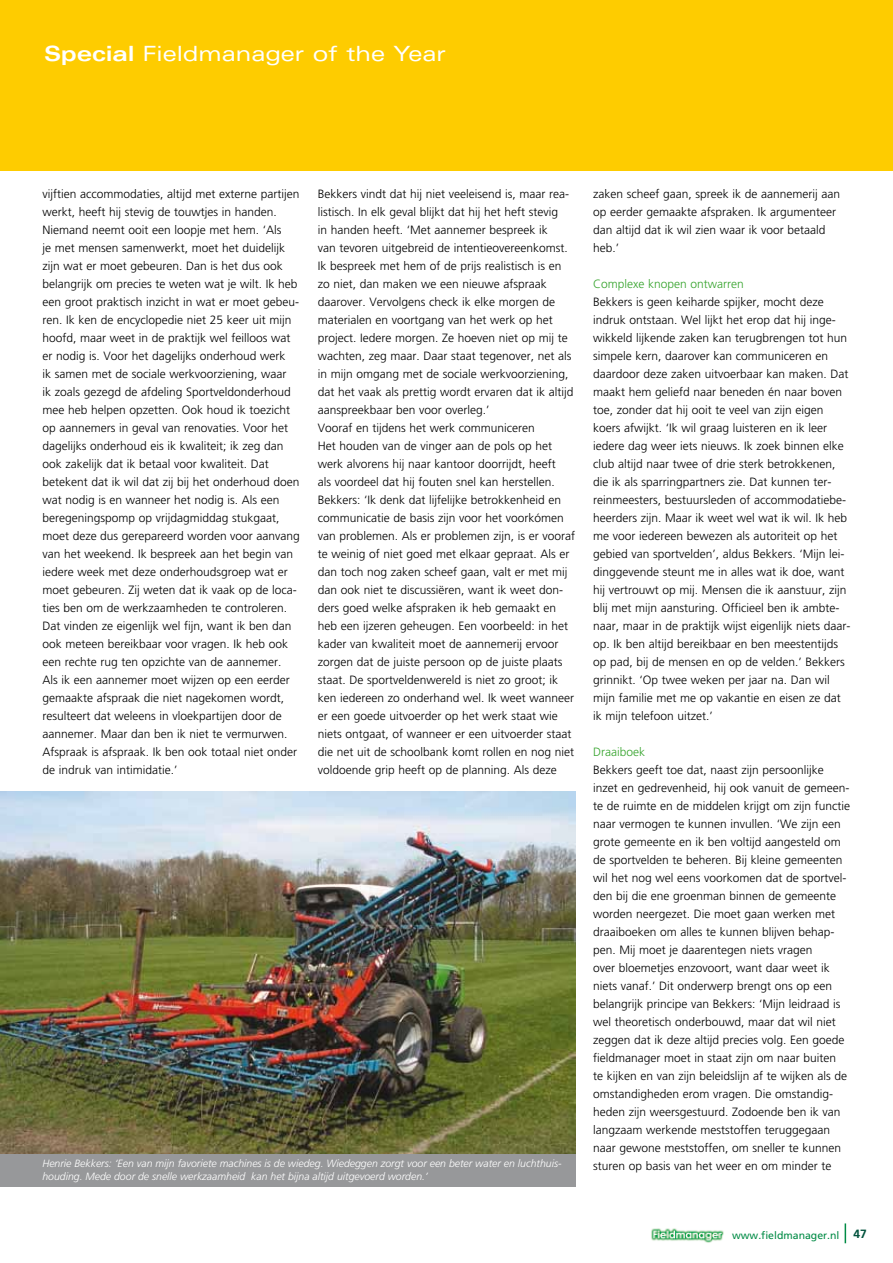
<style>
.page{position:relative;width:893px;height:1263px;background:#fff}
.page>*{position:absolute;margin:0;border:0;box-sizing:border-box;transform-origin:0 0}
.t1{font:expanded 21px "Univers";color:#fff}
.t2{font:300 12px/18px "Frutiger";color:#000}
.t3{font:300 12px "Frutiger";color:#35a32c}
.t4{font:italic 300 10.5px/12.6px "Frutiger";color:#fff}
.t5{font:10.5px "Frutiger";color:#008b45}
.s1{font-weight:700}
.s2{font-weight:700;font-size:12px;color:#00523c}
</style>
<div class="page">
<svg style="left:845px;top:1223px;width:1px;height:20px"></svg>
<img style="left:651px;top:1228px;width:73px;height:15px">
<div style="left:0;top:0;width:893px;height:171px;background:#fecc00"></div>
<img style="left:0;top:792px;width:575px;height:362px">
<div style="left:0;top:1154px;width:575px;height:32px;background:#97989a"></div>
<h1 class="t1" style="left:44px;top:41px;width:403px"><span class="s1">Special</span> Fieldmanager of the Year</h1>
<p class="t2" style="left:43px;top:185px;width:259px">vijftien accommodaties, altijd met externe partijen werkt, heeft hij stevig de touwtjes in handen.<br>Niemand neemt ooit een loopje met hem. ‘Als<br>je met mensen samenwerkt, moet het duidelijk zijn wat er moet gebeuren. Dan is het dus ook belangrijk om precies te weten wat je wilt. Ik heb een groot praktisch inzicht in wat er moet gebeu&shy;ren. Ik ken de encyclopedie niet 25 keer uit mijn hoofd, maar weet in de praktijk wel feilloos wat er nodig is. Voor het dagelijks onderhoud werk<br>ik samen met de sociale werkvoorziening, waar<br>ik zoals gezegd de afdeling Sportveldonderhoud mee heb helpen opzetten. Ook houd ik toezicht op aannemers in geval van renovaties. Voor het dagelijks onderhoud eis ik kwaliteit; ik zeg dan ook zakelijk dat ik betaal voor kwaliteit. Dat betekent dat ik wil dat zij bij het onderhoud doen wat nodig is en wanneer het nodig is. Als een beregeningspomp op vrijdagmiddag stukgaat, moet deze dus gerepareerd worden voor aanvang van het weekend. Ik bespreek aan het begin van iedere week met deze onderhoudsgroep wat er moet gebeuren. Zij weten dat ik vaak op de loca&shy;ties ben om de werkzaamheden te controleren.<br>Dat vinden ze eigenlijk wel fijn, want ik ben dan ook meteen bereikbaar voor vragen. Ik heb ook een rechte rug ten opzichte van de aannemer.<br>Als ik een aannemer moet wijzen op een eerder gemaakte afspraak die niet nagekomen wordt, resulteert dat weleens in vloekpartijen door de aannemer. Maar dan ben ik niet te vermurwen.<br>Afspraak is afspraak. Ik ben ook totaal niet onder de indruk van intimidatie.’</p>
<p class="t2" style="left:318px;top:185px;width:259px">Bekkers vindt dat hij niet veeleisend is, maar rea&shy;listisch. In elk geval blijkt dat hij het heft stevig<br>in handen heeft. ‘Met aannemer bespreek ik<br>van tevoren uitgebreid de intentieovereenkomst.<br>Ik bespreek met hem of de prijs realistisch is en zo niet, dan maken we een nieuwe afspraak daarover. Vervolgens check ik elke morgen de materialen en voortgang van het werk op het project. Iedere morgen. Ze hoeven niet op mij te wachten, zeg maar. Daar staat tegenover, net als in mijn omgang met de sociale werkvoorziening, dat het vaak als prettig wordt ervaren dat ik altijd aanspreekbaar ben voor overleg.’<br>Vooraf en tijdens het werk communiceren<br>Het houden van de vinger aan de pols op het werk alvorens hij naar kantoor doorrijdt, heeft<br>als voordeel dat hij fouten snel kan herstellen.<br>Bekkers: ‘Ik denk dat lijfelijke betrokkenheid en communicatie de basis zijn voor het voorkómen van problemen. Als er problemen zijn, is er vooraf te weinig of niet goed met elkaar gepraat. Als er dan toch nog zaken scheef gaan, valt er met mij dan ook niet te discussiëren, want ik weet don&shy;ders goed welke afspraken ik heb gemaakt en heb een ijzeren geheugen. Een voorbeeld: in het kader van kwaliteit moet de aannemerij ervoor zorgen dat de juiste persoon op de juiste plaats staat. De sportveldenwereld is niet zo groot; ik ken iedereen zo onderhand wel. Ik weet wanneer er een goede uitvoerder op het werk staat wie niets ontgaat, of wanneer er een uitvoerder staat die net uit de schoolbank komt rollen en nog niet voldoende grip heeft op de planning. Als deze</p>
<p class="t2" style="left:593px;top:185px;width:249px">zaken scheef gaan, spreek ik de aannemerij aan op eerder gemaakte afspraken. Ik argumenteer dan altijd dat ik wil zien waar ik voor betaald heb.’</p>
<p class="t3" style="left:593px;top:277px;width:152px">Complexe knopen ontwarren</p>
<p class="t2" style="left:593px;top:293px;width:259px">Bekkers is geen keiharde spijker, mocht deze indruk ontstaan. Wel lijkt het erop dat hij inge&shy;wikkeld lijkende zaken kan terugbrengen tot hun simpele kern, daarover kan communiceren en daardoor deze zaken uitvoerbaar kan maken. Dat maakt hem geliefd naar beneden én naar boven toe, zonder dat hij ooit te veel van zijn eigen koers afwijkt. ‘Ik wil graag luisteren en ik leer iedere dag weer iets nieuws. Ik zoek binnen elke club altijd naar twee of drie sterk betrokkenen, die ik als sparringpartners zie. Dat kunnen ter&shy;reinmeesters, bestuursleden of accommodatiebe&shy;heerders zijn. Maar ik weet wel wat ik wil. Ik heb me voor iedereen bewezen als autoriteit op het gebied van sportvelden’, aldus Bekkers. ‘Mijn lei&shy;dinggevende steunt me in alles wat ik doe, want hij vertrouwt op mij. Mensen die ik aanstuur, zijn blij met mijn aansturing. Officieel ben ik ambte&shy;naar, maar in de praktijk wijst eigenlijk niets daar&shy;op. Ik ben altijd bereikbaar en ben meestentijds op pad, bij de mensen en op de velden.’ Bekkers grinnikt. ‘Op twee weken per jaar na. Dan wil mijn familie met me op vakantie en eisen ze dat ik mijn telefoon uitzet.’</p>
<p class="t3" style="left:593px;top:745px;width:54px">Draaiboek</p>
<p class="t2" style="left:593px;top:761px;width:259px">Bekkers geeft toe dat, naast zijn persoonlijke inzet en gedrevenheid, hij ook vanuit de gemeen&shy;te de ruimte en de middelen krijgt om zijn functie naar vermogen te kunnen invullen. ‘We zijn een grote gemeente en ik ben voltijd aangesteld om de sportvelden te beheren. Bij kleine gemeenten wil het nog wel eens voorkomen dat de sportvel&shy;den bij die ene groenman binnen de gemeente worden neergezet. Die moet gaan werken met draaiboeken om alles te kunnen blijven behap&shy;pen. Mij moet je daarentegen niets vragen<br>over bloemetjes enzovoort, want daar weet ik niets vanaf.’ Dit onderwerp brengt ons op een belangrijk principe van Bekkers: ‘Mijn leidraad is wel theoretisch onderbouwd, maar dat wil niet zeggen dat ik deze altijd precies volg. Een goede fieldmanager moet in staat zijn om naar buiten<br>te kijken en van zijn beleidslijn af te wijken als de omstandigheden erom vragen. Die omstandig&shy;heden zijn weersgestuurd. Zodoende ben ik van langzaam werkende meststoffen teruggegaan naar gewone meststoffen, om sneller te kunnen sturen op basis van het weer en om minder te</p>
<p class="t4" style="left:42px;top:1157px;width:521px">Henrie Bekkers: ‘Een van mijn favoriete machines is de wiedeg. Wiedeggen zorgt voor een beter water en luchthuis&shy;houding. Mede door de snelle werkzaamheid kan het bijna altijd uitgevoerd worden.’</p>
<p class="t5" style="left:732px;top:1229px;width:136px">www.fieldmanager.nl <span class="s2">47</span></p>
</div>
